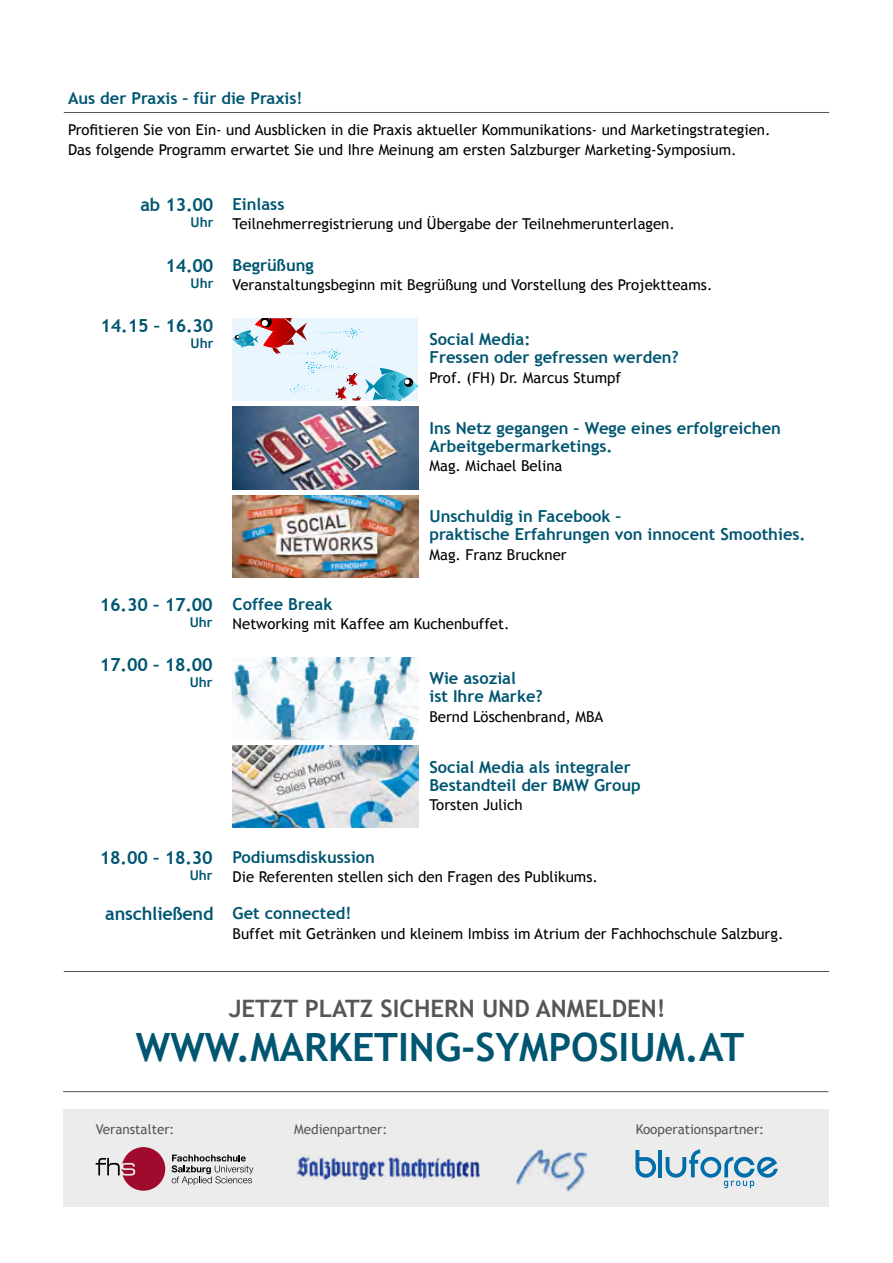
<style>
.page{position:relative;width:893px;height:1263px;background:#fff}
.page>*{position:absolute;margin:0;border:0;box-sizing:border-box;transform-origin:0 0}
.t1{font:700 39px "Trebuchet MS";color:#005671}
.t2{font:700 24px "Trebuchet MS";color:#565656}
.t3{font:700 18px "Trebuchet MS";letter-spacing:-.01em;color:#005671}
.t4{font:700 16.5px/18px "Trebuchet MS";color:#005671}
.t5{font:15px/19.5px "Trebuchet MS";color:#000}
.t6{font:13.5px "Trebuchet MS";color:#565656}
.t7{font:700 13.5px "Trebuchet MS";color:#005671}
</style>
<div class="page">
<div style="left:64px;top:1110px;width:765px;height:97px;background:#ececed"></div>
<svg style="left:172px;top:1154px;width:81px;height:31px"></svg>
<svg style="left:96px;top:1147px;width:69px;height:44px"></svg>
<img style="left:296px;top:1154px;width:184px;height:25px">
<hr style="left:658px;top:1150px;width:4px;height:27px;background:#006eab">
<svg style="left:635px;top:1150px;width:21px;height:28px"></svg>
<svg style="left:666px;top:1149px;width:112px;height:39px"></svg>
<img style="left:516px;top:1149px;width:71px;height:44px">
<hr style="left:64px;top:112px;width:765px;height:1px;background:#565656">
<hr style="left:63px;top:1091px;width:765px;height:1px;background:#565656">
<hr style="left:64px;top:971px;width:765px;height:1px;background:#565656">
<svg style="left:233px;top:318px;width:185px;height:83px;background:#d4dee7"></svg>
<img style="left:233px;top:407px;width:185px;height:82px">
<img style="left:233px;top:657px;width:185px;height:82px">
<img style="left:233px;top:495px;width:185px;height:82px">
<img style="left:233px;top:746px;width:185px;height:82px">
<p class="t4" style="left:68px;top:89px;width:236px">Aus der Praxis – für die Praxis!</p>
<p class="t5" style="left:68px;top:121px;width:704px">Profitieren Sie von Ein- und Ausblicken in die Praxis aktueller Kommunikations- und Marketingstrategien.<br>Das folgende Programm erwartet Sie und Ihre Meinung am ersten Salzburger Marketing-Symposium.</p>
<p class="t4" style="left:233px;top:195px;width:53px">Einlass</p>
<p class="t5" style="left:233px;top:214px;width:444px">Teilnehmerregistrierung und Übergabe der Teilnehmerunterlagen.</p>
<p class="t3" style="left:140px;top:193px;width:75px">ab 13.00</p>
<p class="t7" style="left:191px;top:214px;width:24px">Uhr</p>
<p class="t3" style="left:165px;top:254px;width:50px">14.00</p>
<p class="t7" style="left:191px;top:275px;width:24px">Uhr</p>
<p class="t3" style="left:101px;top:314px;width:114px">14.15 – 16.30</p>
<p class="t7" style="left:191px;top:335px;width:24px">Uhr</p>
<p class="t4" style="left:233px;top:256px;width:83px">Begrüßung</p>
<p class="t5" style="left:233px;top:275px;width:481px">Veranstaltungsbeginn mit Begrüßung und Vorstellung des Projektteams.</p>
<p class="t4" style="left:429px;top:330px;width:251px">Social Media:<br>Fressen oder gefressen werden?</p>
<p class="t5" style="left:429px;top:368px;width:193px">Prof. (FH) Dr. Marcus Stumpf</p>
<p class="t4" style="left:429px;top:419px;width:353px">Ins Netz gegangen – Wege eines erfolgreichen<br>Arbeitgebermarketings.</p>
<p class="t5" style="left:429px;top:456px;width:135px">Mag. Michael Belina</p>
<p class="t4" style="left:429px;top:507px;width:378px">Unschuldig in Facebook –<br>praktische Erfahrungen von innocent Smoothies.</p>
<p class="t5" style="left:429px;top:545px;width:139px">Mag. Franz Bruckner</p>
<p class="t3" style="left:100px;top:593px;width:114px">16.30 – 17.00</p>
<p class="t7" style="left:190px;top:614px;width:24px">Uhr</p>
<p class="t4" style="left:233px;top:595px;width:101px">Coffee Break</p>
<p class="t5" style="left:233px;top:614px;width:278px">Networking mit Kaffee am Kuchenbuffet.</p>
<p class="t3" style="left:100px;top:653px;width:114px">17.00 – 18.00</p>
<p class="t7" style="left:190px;top:674px;width:24px">Uhr</p>
<p class="t4" style="left:429px;top:669px;width:115px">Wie asozial<br>ist Ihre Marke?</p>
<p class="t5" style="left:429px;top:707px;width:175px">Bernd Löschenbrand, MBA</p>
<p class="t4" style="left:429px;top:758px;width:213px">Social Media als integraler<br>Bestandteil der BMW Group</p>
<p class="t5" style="left:429px;top:795px;width:95px">Torsten Julich</p>
<p class="t3" style="left:100px;top:846px;width:114px">18.00 – 18.30</p>
<p class="t7" style="left:190px;top:867px;width:24px">Uhr</p>
<p class="t4" style="left:233px;top:848px;width:144px">Podiumsdiskussion</p>
<p class="t5" style="left:233px;top:867px;width:367px">Die Referenten stellen sich den Fragen des Publikums.</p>
<p class="t3" style="left:105px;top:903px;width:110px">anschließend</p>
<p class="t4" style="left:233px;top:904px;width:120px">Get connected!</p>
<p class="t5" style="left:233px;top:924px;width:552px">Buffet mit Getränken und kleinem Imbiss im Atrium der Fachhochschule Salzburg.</p>
<h2 class="t2" style="left:229px;top:994px;width:438px">JETZT PLATZ SICHERN UND ANMELDEN!</h2>
<h1 class="t1" style="left:136px;top:1022px;width:610px">WWW.MARKETING-SYMPOSIUM.AT</h1>
<p class="t6" style="left:96px;top:1121px;width:80px">Veranstalter:</p>
<p class="t6" style="left:294px;top:1121px;width:95px">Medienpartner:</p>
<p class="t6" style="left:636px;top:1121px;width:130px">Kooperationspartner:</p>
</div>
